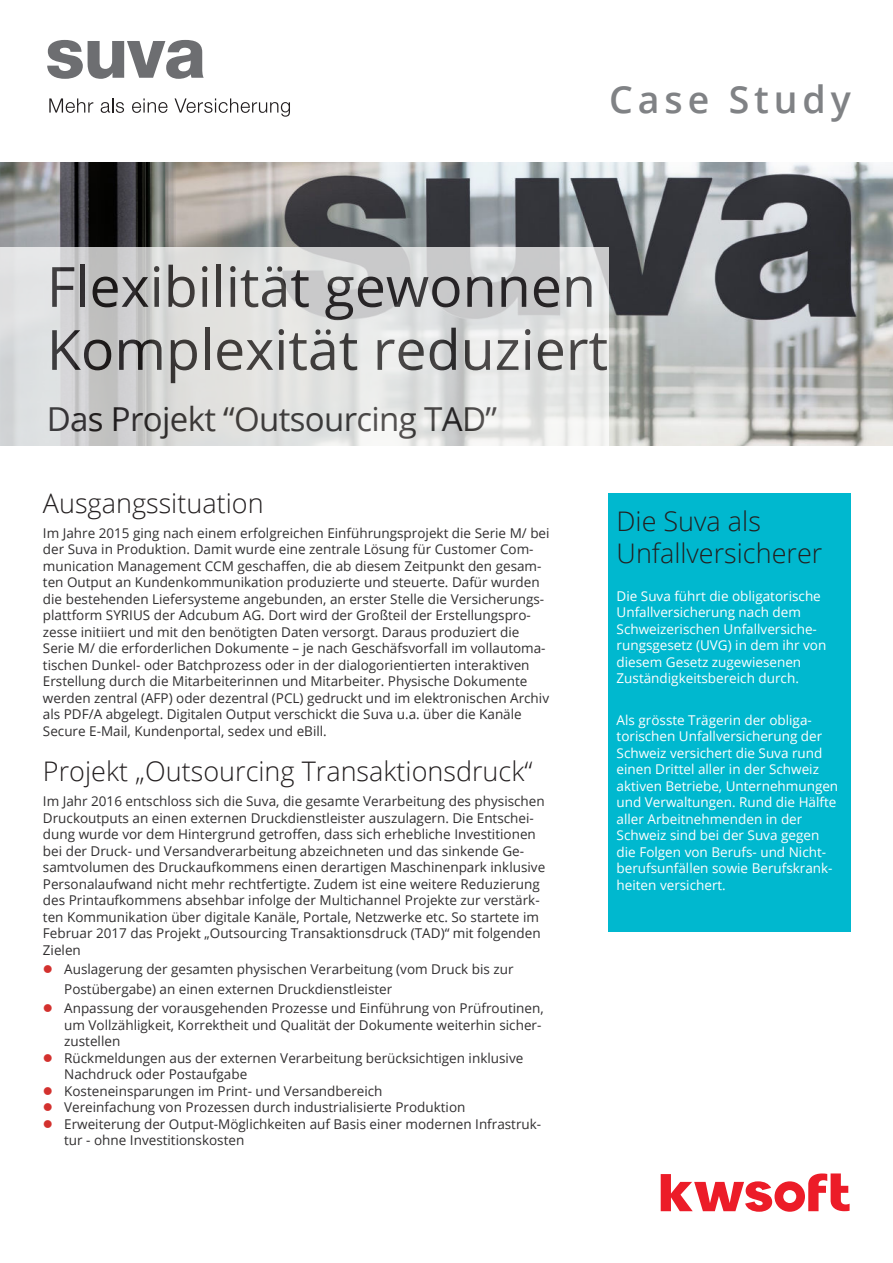
<style>
.page{position:relative;width:893px;height:1263px;background:#fff}
.page>*{position:absolute;margin:0;border:0;box-sizing:border-box;transform-origin:0 0}
.t1{font:55.5px/63px "Open Sans";color:#231f20}
.t2{font:600 37.5px "Open Sans";letter-spacing:.13em;color:#808285}
.t3{font:33px "Open Sans";letter-spacing:-.02em;color:#231f20}
.t4{font:300 27px/32.4px "Open Sans";color:#231f20}
.t5{font:13.5px/16.5px "Open Sans";color:#312f30}
.t6{font:13.5px/16.5px "Open Sans";color:#fff}
</style>
<div class="page">
<img style="left:0;top:162px;width:893px;height:284px">
<svg style="left:0;top:247px;width:608px;height:199px;fill:#dee0df"></svg>
<div style="left:608px;top:493px;width:242px;height:439px;background:#00b8cf"></div>
<svg style="left:47px;top:40px;width:157px;height:39px"></svg>
<svg style="left:49px;top:98px;width:44px;height:15px"></svg>
<svg style="left:101px;top:98px;width:23px;height:15px"></svg>
<svg style="left:132px;top:98px;width:36px;height:15px"></svg>
<svg style="left:175px;top:98px;width:115px;height:19px"></svg>
<svg style="left:661px;top:1173px;width:189px;height:39px"></svg>
<h2 class="t2" style="left:609px;top:85px;width:243px">Case Study</h2>
<h1 class="t1" style="left:47px;top:261px;width:563px">Flexibilität gewonnen<br>Komplexität reduziert</h1>
<h3 class="t3" style="left:47px;top:405px;width:452px">Das Projekt “Outsourcing TAD”</h3>
<h3 class="t4" style="left:43px;top:490px;width:222px">Ausgangssituation</h3>
<p class="t5" style="left:43px;top:526px;width:508px">Im Jahre 2015 ging nach einem erfolgreichen Einführungsprojekt die Serie M/ bei der Suva in Produktion. Damit wurde eine zentrale Lösung für Customer Com&shy;munication Management CCM geschaffen, die ab diesem Zeitpunkt den gesam&shy;ten Output an Kundenkommunikation produzierte und steuerte. Dafür wurden die bestehenden Liefersysteme angebunden, an erster Stelle die Versicherungs&shy;plattform SYRIUS der Adcubum AG. Dort wird der Großteil der Erstellungspro&shy;zesse initiiert und mit den benötigten Daten versorgt. Daraus produziert die Serie M/ die erforderlichen Dokumente – je nach Geschäfsvorfall im vollautoma&shy;tischen Dunkel- oder Batchprozess oder in der dialogorientierten interaktiven Erstellung durch die Mitarbeiterinnen und Mitarbeiter. Physische Dokumente werden zentral (AFP) oder dezentral (PCL) gedruckt und im elektronischen Archiv als PDF/A abgelegt. Digitalen Output verschickt die Suva u.a. über die Kanäle Secure E-Mail, Kundenportal, sedex und eBill.</p>
<h3 class="t4" style="left:43px;top:758px;width:491px">Projekt „Outsourcing Transaktionsdruck“</h3>
<p class="t5" style="left:43px;top:794px;width:504px">Im Jahr 2016 entschloss sich die Suva, die gesamte Verarbeitung des physischen Druckoutputs an einen externen Druckdienstleister auszulagern. Die Entschei&shy;dung wurde vor dem Hintergrund getroffen, dass sich erhebliche Investitionen bei der Druck- und Versandverarbeitung abzeichneten und das sinkende Ge&shy;samtvolumen des Druckaufkommens einen derartigen Maschinenpark inklusive Personalaufwand nicht mehr rechtfertigte. Zudem ist eine weitere Reduzierung des Printaufkommens absehbar infolge der Multichannel Projekte zur verstärk&shy;ten Kommunikation über digitale Kanäle, Portale, Netzwerke etc. So startete im Februar 2017 das Projekt „Outsourcing Transaktionsdruck (TAD)“ mit folgenden Zielen</p>
<p class="t5" style="left:64px;top:961px;width:481px;line-height:19.5px">Auslagerung der gesamten physischen Verarbeitung (vom Druck bis zur<br>Postübergabe) an einen externen Druckdienstleister<br>Anpassung der vorausgehenden Prozesse und Einführung von Prüfroutinen,</p>
<p class="t5" style="left:64px;top:1018px;width:479px">um Vollzähligkeit, Korrektheit und Qualität der Dokumente weiterhin sicher&shy;zustellen<br>Rückmeldungen aus der externen Verarbeitung berücksichtigen inklusive Nachdruck oder Postaufgabe<br>Kosteneinsparungen im Print- und Versandbereich<br>Vereinfachung von Prozessen durch industrialisierte Produktion Erweiterung der Output-Möglichkeiten auf Basis einer modernen Infrastruk&shy;tur - ohne Investitionskosten</p>
<h3 class="t4" style="left:617px;top:507px;width:207px">Die Suva als<br>Unfallversicherer</h3>
<p class="t6" style="left:617px;top:589px;width:211px">Die Suva führt die obligatorische<br>Unfallversicherung nach dem<br>Schweizerischen Unfallversiche&shy;rungsgesetz (UVG) in dem ihr von diesem Gesetz zugewiesenen<br>Zuständigkeitsbereich durch.</p>
<p class="t6" style="left:617px;top:713px;width:223px">Als grösste Trägerin der obliga&shy;torischen Unfallversicherung der<br>Schweiz versichert die Suva rund einen Drittel aller in der Schweiz aktiven Betriebe, Unternehmungen und Verwaltungen. Rund die Hälfte aller Arbeitnehmenden in der<br>Schweiz sind bei der Suva gegen die Folgen von Berufs- und Nicht&shy;berufsunfällen sowie Berufskrank&shy;heiten versichert.</p>
</div>
